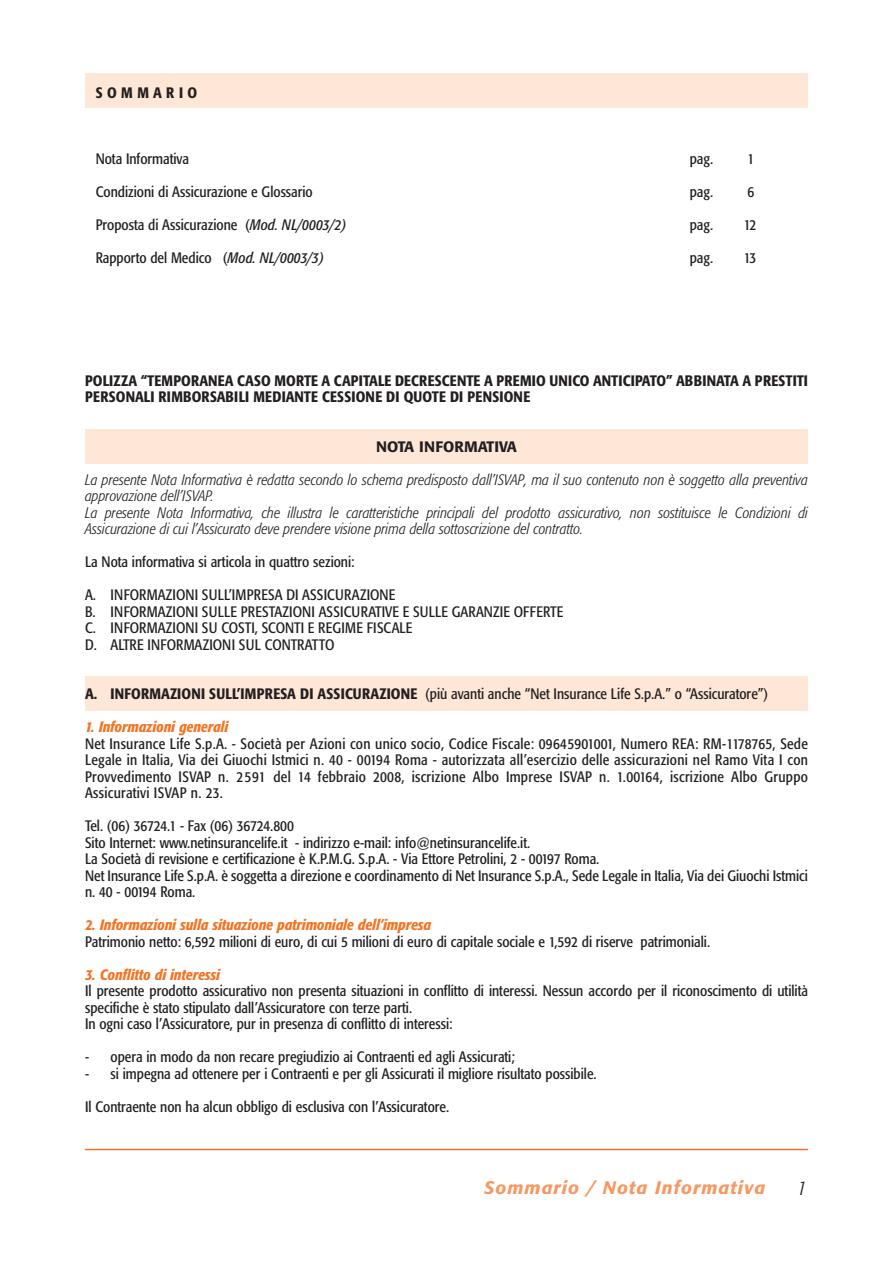
<style>
.page{position:relative;width:893px;height:1263px;background:#fff}
.page>*{position:absolute;margin:0;border:0;box-sizing:border-box;transform-origin:0 0}
.t1{font:italic 300 19.5px "Formata";color:#231f20}
.t2{font:italic 500 18px "Formata";letter-spacing:.06em;color:#f79761}
.t3{font:condensed 15px/16.5px "Formata";color:#231f20}
.t4{font:italic 300 condensed 15px/16.5px "Formata";color:#231f20}
.t5{font:500 condensed 15px/16.5px "Formata";letter-spacing:.01em;color:#231f20}
.t6{font:italic 500 condensed 15px "Formata";color:#f47321}
.t7{font:500 15px "Formata";color:#231f20}
.t8{font:500 condensed 15px "Formata";letter-spacing:.295em;color:#231f20}
.s1{font-style:italic}
.s2{font-weight:500}
</style>
<div class="page">
<hr style="left:85px;top:1149px;width:723px;height:1px;background:#f47321">
<div style="left:85px;top:429px;width:723px;height:34px;background:#fee7d7"></div>
<div style="left:85px;top:677px;width:723px;height:34px;background:#fee7d7"></div>
<div style="left:85px;top:74px;width:723px;height:34px;background:#fee7d7"></div>
<p class="t8" style="left:96px;top:87px;width:103px">SOMMARIO</p>
<p class="t3" style="left:96px;top:152px;width:95px">Nota Informativa</p>
<p class="t3" style="left:690px;top:152px;width:25px">pag.</p>
<p class="t3" style="left:747px;top:152px;width:8px">1</p>
<p class="t3" style="left:96px;top:185px;width:219px">Condizioni di Assicurazione e Glossario</p>
<p class="t3" style="left:690px;top:185px;width:25px">pag.</p>
<p class="t3" style="left:747px;top:185px;width:8px">6</p>
<p class="t3" style="left:96px;top:218px;width:252px">Proposta di Assicurazione (<span class="s1">Mod. NL/0003/2)</span></p>
<p class="t3" style="left:690px;top:218px;width:25px">pag.</p>
<p class="t3" style="left:744px;top:218px;width:14px">12</p>
<p class="t3" style="left:96px;top:251px;width:230px">Rapporto del Medico (<span class="s1">Mod. NL/0003/3)</span></p>
<p class="t3" style="left:690px;top:251px;width:25px">pag.</p>
<p class="t3" style="left:744px;top:251px;width:14px">13</p>
<p class="t5" style="left:85px;top:373px;width:724px">POLIZZA “TEMPORANEA CASO MORTE A CAPITALE DECRESCENTE A PREMIO UNICO ANTICIPATO” ABBINATA A PRESTITI<br>PERSONALI RIMBORSABILI MEDIANTE CESSIONE DI QUOTE DI PENSIONE</p>
<p class="t7" style="left:376px;top:440px;width:142px">NOTA INFORMATIVA</p>
<p class="t4" style="left:85px;top:472px;width:724px">La presente Nota Informativa è redatta secondo lo schema predisposto dall’ISVAP, ma il suo contenuto non è soggetto alla preventiva approvazione dell’ISVAP.<br>La presente Nota Informativa, che illustra le caratteristiche principali del prodotto assicurativo, non sostituisce le Condizioni di Assicurazione di cui l’Assicurato deve prendere visione prima della sottoscrizione del contratto.</p>
<p class="t3" style="left:85px;top:555px;width:271px">La Nota informativa si articola in quattro sezioni:</p>
<p class="t3" style="left:85px;top:588px;width:480px">A. INFORMAZIONI SULL’IMPRESA DI ASSICURAZIONE<br>B. INFORMAZIONI SULLE PRESTAZIONI ASSICURATIVE E SULLE GARANZIE OFFERTE C. INFORMAZIONI SU COSTI, SCONTI E REGIME FISCALE<br>D. ALTRE INFORMAZIONI SUL CONTRATTO</p>
<p class="t3" style="left:85px;top:687px;width:685px"><span class="s2">A. INFORMAZIONI SULL’IMPRESA DI ASSICURAZIONE</span> (più avanti anche “Net Insurance Life S.p.A.” o “Assicuratore”)</p>
<p class="t6" style="left:85px;top:721px;width:145px">1. Informazioni generali</p>
<p class="t3" style="left:85px;top:736px;width:724px;text-align:justify">Net Insurance Life S.p.A. - Società per Azioni con unico socio, Codice Fiscale: 09645901001, Numero REA: RM-1178765, Sede Legale in Italia, Via dei Giuochi Istmici n. 40 - 00194 Roma - autorizzata all’esercizio delle assicurazioni nel Ramo Vita I con Provvedimento ISVAP n. 2591 del 14 febbraio 2008, iscrizione Albo Imprese ISVAP n. 1.00164, iscrizione Albo Gruppo Assicurativi ISVAP n. 23.</p>
<p class="t3" style="left:85px;top:819px;width:724px">Tel. (06) 36724.1 - Fax (06) 36724.800<br>Sito Internet: www.netinsurancelife.it - indirizzo e-mail: info@netinsurancelife.it.<br>La Società di revisione e certificazione è K.P.M.G. S.p.A. - Via Ettore Petrolini, 2 - 00197 Roma.<br>Net Insurance Life S.p.A. è soggetta a direzione e coordinamento di Net Insurance S.p.A., Sede Legale in Italia, Via dei Giuochi Istmici n. 40 - 00194 Roma.</p>
<p class="t6" style="left:85px;top:919px;width:347px">2. Informazioni sulla situazione patrimoniale dell’impresa</p>
<p class="t3" style="left:85px;top:934px;width:626px">Patrimonio netto: 6,592 milioni di euro, di cui 5 milioni di euro di capitale sociale e 1,592 di riserve patrimoniali.</p>
<p class="t6" style="left:85px;top:968px;width:136px">3. Conflitto di interessi</p>
<p class="t3" style="left:85px;top:984px;width:724px">Il presente prodotto assicurativo non presenta situazioni in conflitto di interessi. Nessun accordo per il riconoscimento di utilità specifiche è stato stipulato dall’Assicuratore con terze parti.<br>In ogni caso l’Assicuratore, pur in presenza di conflitto di interessi:</p>
<p class="t3" style="left:85px;top:1050px;width:431px">- opera in modo da non recare pregiudizio ai Contraenti ed agli Assicurati;</p>
<p class="t3" style="left:85px;top:1066px;width:513px">- si impegna ad ottenere per i Contraenti e per gli Assicurati il migliore risultato possibile.</p>
<p class="t3" style="left:85px;top:1099px;width:366px">Il Contraente non ha alcun obbligo di esclusiva con l’Assicuratore.</p>
<p class="t2" style="left:484px;top:1179px;width:283px">Sommario / Nota Informativa</p>
<h1 class="t1" style="left:797px;top:1179px;width:13px">1</h1>
</div>
